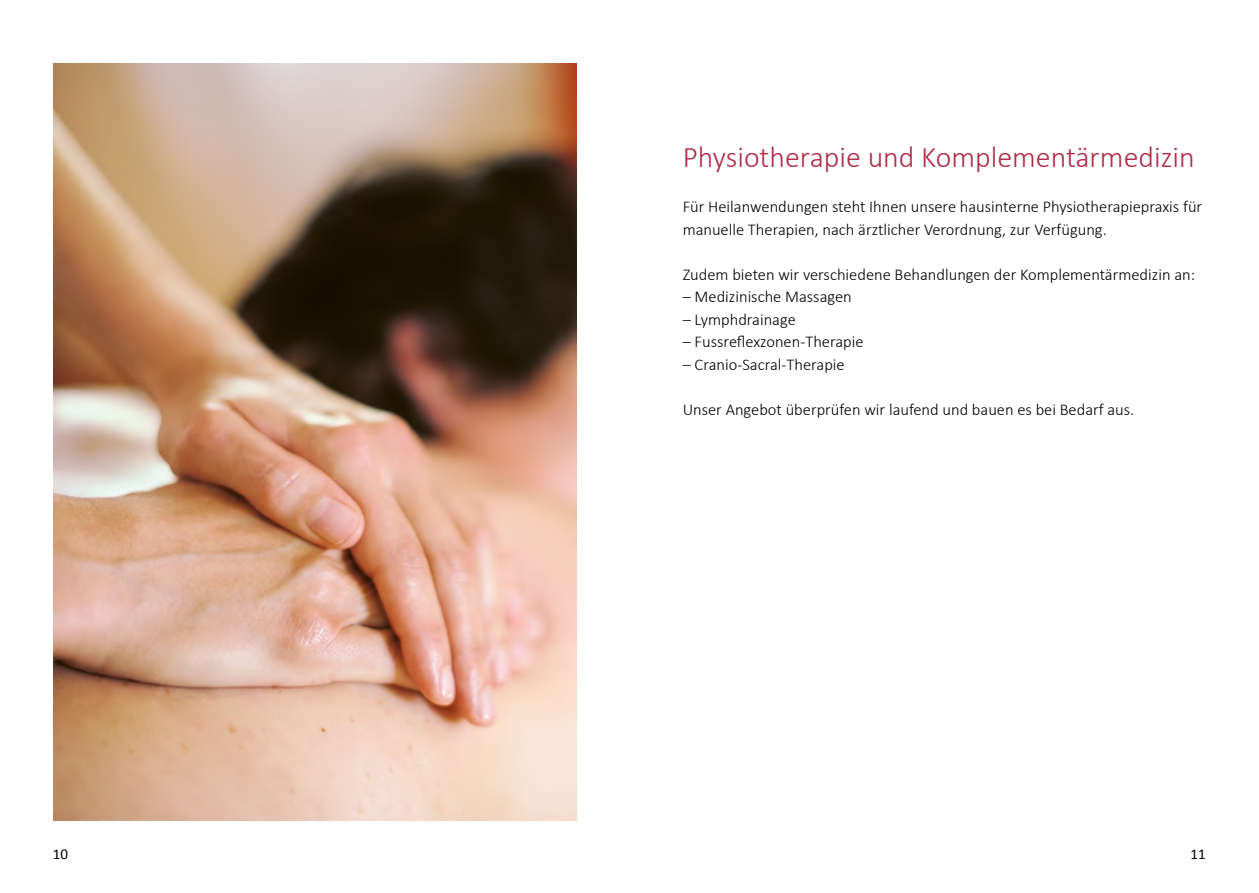
<style>
.page{position:relative;width:1259px;height:893px;background:#fff}
.page>*{position:absolute;margin:0;border:0;box-sizing:border-box;transform-origin:0 0}
.t1{font:300 30px "Calibri";color:#b02c47}
.t2{font:300 16.5px/22.5px "Calibri";color:#000}
.t3{font:15px "Calibri";color:#000}
</style>
<div class="page">
<img style="left:53px;top:64px;width:523px;height:757px">
<h1 class="t1" style="left:682px;top:139px;width:513px">Physiotherapie und Komplementärmedizin</h1>
<p class="t2" style="left:682px;top:195px;width:521px">Für Heilanwendungen steht Ihnen unsere hausinterne Physiotherapiepraxis für manuelle Therapien, nach ärztlicher Verordnung, zur Verfügung.</p>
<p class="t2" style="left:682px;top:263px;width:514px">Zudem bieten wir verschiedene Behandlungen der Komplementärmedizin an:</p>
<p class="t2" style="left:682px;top:285px;width:171px">– Medizinische Massagen</p>
<p class="t2" style="left:682px;top:308px;width:115px">– Lymphdrainage</p>
<p class="t2" style="left:682px;top:330px;width:182px">– Fussreflexzonen-Therapie</p>
<p class="t2" style="left:682px;top:353px;width:164px">– Cranio-Sacral-Therapie</p>
<p class="t2" style="left:682px;top:398px;width:453px">Unser Angebot überprüfen wir laufend und bauen es bei Bedarf aus.</p>
<p class="t3" style="left:53px;top:845px;width:17px">10</p>
<p class="t3" style="left:1190px;top:845px;width:17px">11</p>
</div>
